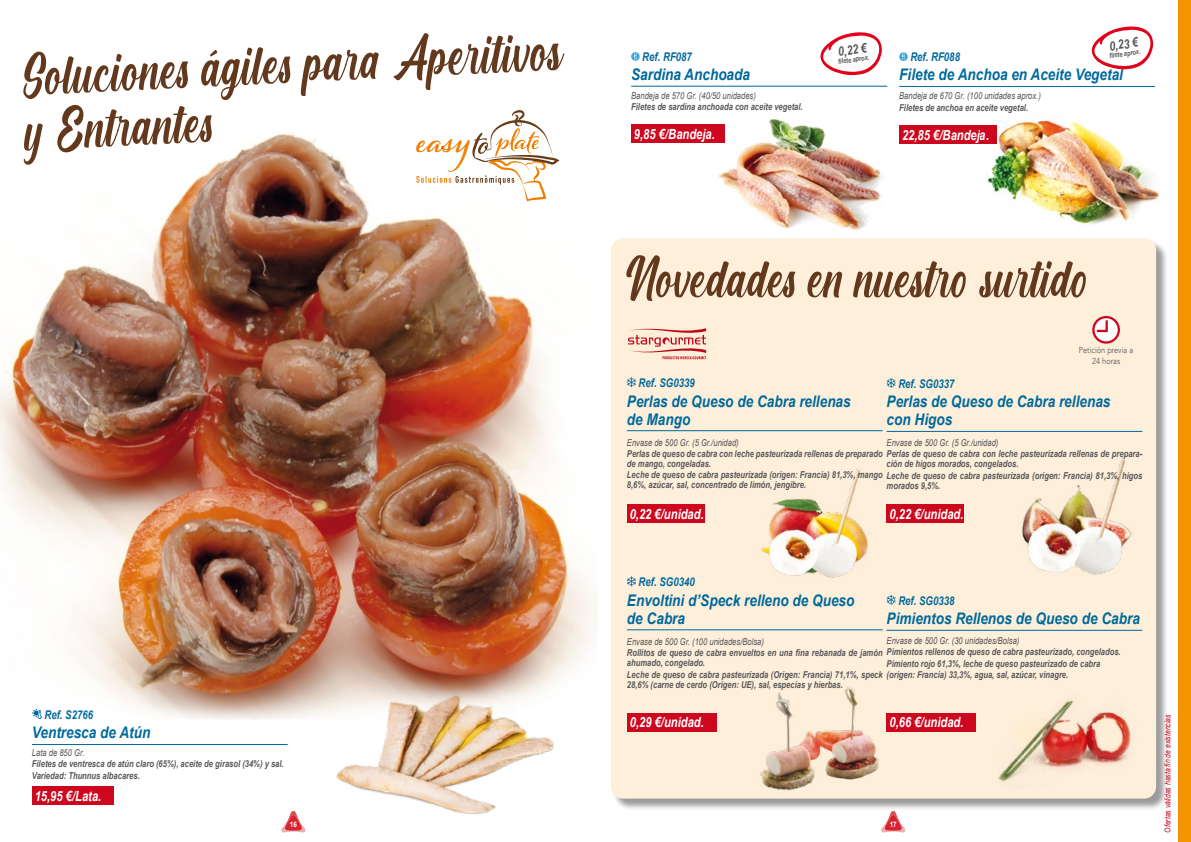
<style>
.page{position:relative;width:1191px;height:842px;background:#fff}
.page>*{position:absolute;margin:0;border:0;box-sizing:border-box;transform-origin:0 0}
.t1{font:75px/54.3px "Cream Cake";color:#63391e;scale:.8 1}
.t2{font:73.1px "Cream Cake";letter-spacing:.05em;color:#63391e;scale:.8 1}
.t3{font:700 35.9px "Alana";color:#ee7f00}
.t4{font:italic 700 16px/18px "Arial";color:#00699b;scale:.85 1}
.t5{font:italic 700 14px "Arial";color:#fff;scale:.8 1}
.t6{font:italic 700 13px "Arial";color:#58585a;scale:.8 1}
.t7{font:italic 700 12px "Arial";color:#00699b;scale:.8 1}
.t8{font:italic 700 9.5px/10.1px "Arial";color:#58585a;scale:.8 1}
.t9{font:italic 9.5px "Arial";color:#58585a;scale:.8 1}
.t10{font:8.7px/10.9px "Avenir";color:#58585a;text-align:center;scale:.85 1}
.t11{font:italic 8px "Arial";color:#cd071e;scale:.85 1}
.t12{font:700 7.5px "Arial";color:#fff;scale:.85 1}
.t13{font:italic 700 7px "Arial";color:#58585a;scale:.8 1}
</style>
<div class="page">
<div style="left:1177px;top:0;width:14px;height:842px;background:#f39400"></div>
<svg style="left:881px;top:811px;width:24px;height:21px"></svg>
<img style="left:0;top:133px;width:597px;height:586px">
<svg style="left:281px;top:811px;width:24px;height:21px"></svg>
<div style="left:612px;top:240px;width:556px;height:571px;background:#000;opacity:.4"></div>
<div style="left:611px;top:238px;width:545px;height:561px;background:#feefdb;border-radius:12px"></div>
<hr style="left:899px;top:86px;width:256px;height:1px;background:#00699b">
<svg style="left:899px;top:52px;width:8px;height:9px"></svg>
<svg style="left:902px;top:54px;width:2px;height:6px"></svg>
<div style="left:899px;top:126px;width:97px;height:18px;background:#cd071e"></div>
<svg style="left:1091px;top:26px;width:62px;height:44px"></svg>
<img style="left:980px;top:120px;width:180px;height:105px">
<svg style="left:820px;top:32px;width:62px;height:44px"></svg>
<hr style="left:631px;top:86px;width:256px;height:1px;background:#00699b">
<svg style="left:631px;top:52px;width:8px;height:9px"></svg>
<svg style="left:634px;top:53px;width:2px;height:6px"></svg>
<div style="left:631px;top:125px;width:94px;height:18px;background:#cd071e"></div>
<img style="left:715px;top:118px;width:168px;height:113px">
<img style="left:761px;top:469px;width:107px;height:109px">
<img style="left:1022px;top:458px;width:110px;height:117px">
<hr style="left:886px;top:431px;width:256px;height:1px;background:#00699b">
<svg style="left:886px;top:378px;width:9px;height:10px"></svg>
<hr style="left:886px;top:630px;width:256px;height:1px;background:#00699b">
<svg style="left:886px;top:595px;width:9px;height:10px"></svg>
<hr style="left:627px;top:430px;width:255px;height:1px;background:#00699b">
<svg style="left:627px;top:377px;width:9px;height:10px"></svg>
<img style="left:760px;top:687px;width:119px;height:112px">
<hr style="left:627px;top:629px;width:255px;height:1px;background:#00699b">
<svg style="left:627px;top:576px;width:9px;height:10px"></svg>
<div style="left:627px;top:505px;width:77px;height:18px;background:#cd071e"></div>
<div style="left:627px;top:713px;width:89px;height:18px;background:#cd071e"></div>
<div style="left:886px;top:713px;width:90px;height:18px;background:#cd071e"></div>
<div style="left:886px;top:505px;width:78px;height:18px;background:#cd071e"></div>
<svg style="left:416px;top:110px;width:143px;height:91px"></svg>
<hr style="left:32px;top:744px;width:256px;height:1px;background:#00699b">
<svg style="left:32px;top:709px;width:10px;height:10px"></svg>
<div style="left:32px;top:786px;width:81px;height:18px;background:#cd071e"></div>
<img style="left:336px;top:679px;width:218px;height:136px">
<img style="left:998px;top:699px;width:133px;height:83px">
<svg style="left:1093px;top:317px;width:25px;height:26px"></svg>
<div style="left:1092px;top:316px;width:28px;height:28px;border:2px solid #cd071e;border-radius:50%"></div>
<svg style="left:1094px;top:318px;width:15px;height:15px"></svg>
<svg style="left:628px;top:328px;width:78px;height:31px"></svg>
<h1 class="t1" style="left:21px;top:50px;width:659px;rotate:-3deg">Soluciones ágiles para Aperitivos y Entrantes</h1>
<h3 class="t3" style="left:417px;top:119px;width:54px">easy</h3>
<p class="t7" style="left:642px;top:49px;width:64px">Ref. RF087</p>
<h3 class="t4" style="left:631px;top:66px;width:141px">Sardina Anchoada</h3>
<p class="t9" style="left:631px;top:89px;width:157px">Bandeja de 570 Gr. (40/50 unidades)</p>
<p class="t8" style="left:631px;top:102px;width:216px">Filetes de sardina anchoada con aceite vegetal.</p>
<h3 class="t5" style="left:634px;top:125px;width:103px">9,85 €/Bandeja.</h3>
<h3 class="t6" style="left:1108px;top:37px;width:38px;rotate:-8deg">0,23 €</h3>
<h3 class="t6" style="left:837px;top:43px;width:38px;rotate:-8deg">0,22 €</h3>
<p class="t13" style="left:1108px;top:51px;width:41px;rotate:-8deg">fi lete aprox.</p>
<p class="t13" style="left:837px;top:57px;width:41px;rotate:-8deg">fi lete aprox.</p>
<p class="t7" style="left:910px;top:49px;width:64px">Ref. RF088</p>
<h3 class="t4" style="left:899px;top:66px;width:265px">Filete de Anchoa en Aceite Vegetal</h3>
<p class="t9" style="left:899px;top:90px;width:179px">Bandeja de 670 Gr. (100 unidades aprox.)</p>
<p class="t8" style="left:899px;top:102px;width:163px">Filetes de anchoa en aceite vegetal.</p>
<h3 class="t5" style="left:902px;top:125px;width:110px">22,85 €/Bandeja.</h3>
<h2 class="t2" style="left:626px;top:244px;width:576px">Novedades en nuestro surtido</h2>
<p class="t10" style="left:1079px;top:345px;width:65px">Petición previa a<br>24 horas</p>
<p class="t7" style="left:638px;top:375px;width:72px">Ref. SG0339</p>
<h3 class="t4" style="left:627px;top:392px;width:265px">Perlas de Queso de Cabra rellenas de Mango</h3>
<p class="t9" style="left:627px;top:436px;width:141px">Envase de 500 Gr. (5 Gr./unidad)</p>
<p class="t8" style="left:627px;top:459px;width:107px">de mango, congeladas.</p>
<p class="t8" style="left:627px;top:480px;width:225px">8,6%, azúcar, sal, concentrado de limón, jengibre.</p>
<p class="t7" style="left:898px;top:376px;width:72px">Ref. SG0337</p>
<h3 class="t4" style="left:886px;top:393px;width:265px">Perlas de Queso de Cabra rellenas con Higos</h3>
<p class="t9" style="left:886px;top:436px;width:141px">Envase de 500 Gr. (5 Gr./unidad)</p>
<p class="t8" style="left:886px;top:449px;width:321px;text-indent:-260px">Perlas de queso de cabra con leche pasteurizada rellenas de preparado Perlas de queso de cabra con leche pasteurizada rellenas de prepara&shy;ción de higos morados, congelados.</p>
<p class="t8" style="left:886px;top:470px;width:321px;text-indent:-260px">Leche de queso de cabra pasteurizada (origen: Francia) 81,3%, mango Leche de queso de cabra pasteurizada (origen: Francia) 81,3%, higos morados 9,5%.</p>
<h3 class="t5" style="left:629px;top:505px;width:94px">0,22 €/unidad.</h3>
<h3 class="t5" style="left:889px;top:505px;width:94px">0,22 €/unidad.</h3>
<p class="t7" style="left:44px;top:707px;width:62px">Ref. S2766</p>
<h3 class="t4" style="left:32px;top:724px;width:141px">Ventresca de Atún</h3>
<p class="t9" style="left:32px;top:746px;width:67px">Lata de 850 Gr.</p>
<p class="t8" style="left:32px;top:758px;width:316px;line-height:11.4px">Filetes de ventresca de atún claro (65%), aceite de girasol (34%) y sal.<br>Variedad: Thunnus albacares.</p>
<h3 class="t5" style="left:35px;top:786px;width:85px">15,95 €/Lata.</h3>
<p class="t7" style="left:638px;top:574px;width:72px">Ref. SG0340</p>
<h3 class="t4" style="left:627px;top:592px;width:269px">Envoltini d’Speck relleno de Queso de Cabra</h3>
<p class="t9" style="left:627px;top:635px;width:173px">Envase de 500 Gr. (100 unidades/Bolsa)</p>
<p class="t8" style="left:627px;top:658px;width:99px">ahumado, congelado.</p>
<p class="t8" style="left:627px;top:679px;width:271px">28,6% (carne de cerdo (Origen: UE), sal, especias y hierbas.</p>
<p class="t7" style="left:898px;top:593px;width:72px">Ref. SG0338</p>
<h3 class="t4" style="left:886px;top:610px;width:299px">Pimientos Rellenos de Queso de Cabra</h3>
<p class="t9" style="left:886px;top:634px;width:167px">Envase de 500 Gr. (30 unidades/Bolsa)</p>
<p class="t8" style="left:627px;top:648px;width:618px">Rollitos de queso de cabra envueltos en una fina rebanada de jamón Pimientos rellenos de queso de cabra pasteurizado, congelados.</p>
<p class="t8" style="left:886px;top:659px;width:269px">Pimiento rojo 61,3%, leche de queso pasteurizado de cabra</p>
<p class="t8" style="left:627px;top:669px;width:553px">Leche de queso de cabra pasteurizada (Origen: Francia) 71,1%, speck (origen: Francia) 33,3%, agua, sal, azúcar, vinagre.</p>
<h3 class="t5" style="left:630px;top:713px;width:94px">0,29 €/unidad.</h3>
<h3 class="t5" style="left:889px;top:713px;width:94px">0,66 €/unidad.</h3>
<p class="t12" style="left:290px;top:819px;width:10px">16</p>
<p class="t12" style="left:889px;top:819px;width:10px">17</p>
<p class="t11" style="left:1162px;top:832px;width:140px;rotate:-90deg">Ofertas válidas hasta fin de existencias</p>
</div>
